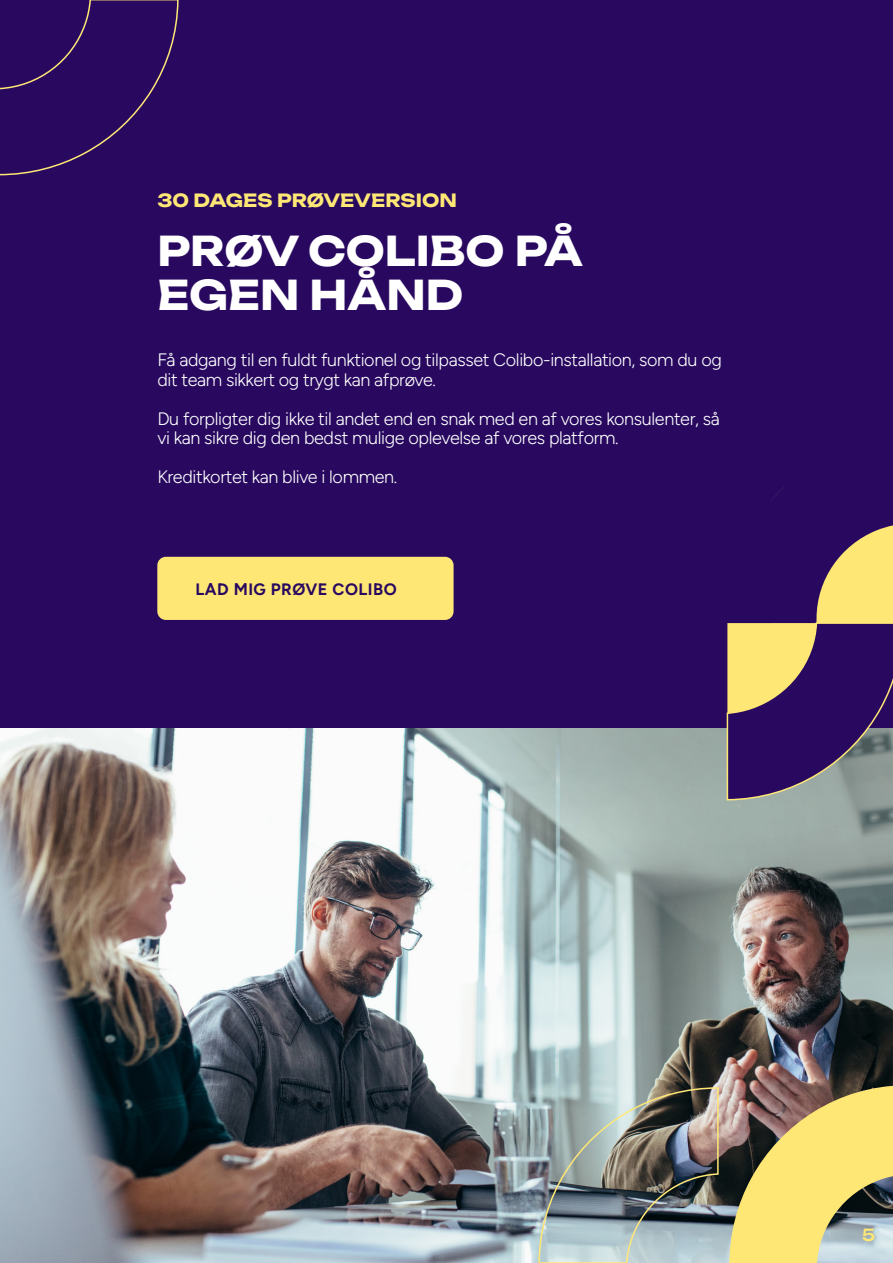
<style>
.page{position:relative;width:893px;height:1263px;background:#28095f}
.page>*{position:absolute;margin:0;border:0;box-sizing:border-box;transform-origin:0 0}
.t1{font:700 40.5px/43.5px "Unbounded";color:#fff}
.t2{font:300 18px/19.5px "Figtree";letter-spacing:-.02em;color:#fff}
.t3{font:700 18px "Unbounded";color:#ffe776}
.t4{font:700 16.5px "Figtree";letter-spacing:.03em;color:#28095f}
.t5{font:500 16.5px "Unbounded";color:#ffe776}
</style>
<div class="page">
<img style="left:0;top:729px;width:893px;height:534px">
<div style="left:157px;top:557px;width:297px;height:63px;background:#ffe776;border-radius:9px"></div>
<img style="left:538px;top:1086px;width:181px;height:177px">
<svg style="left:0;top:0;width:179px;height:176px"></svg>
<svg style="left:728px;top:1084px;width:165px;height:179px"></svg>
<svg style="left:707px;top:487px;width:186px;height:314px"></svg>
<p class="t3" style="left:157px;top:185px;width:301px">30 DAGES PRØVEVERSION</p>
<h1 class="t1" style="left:157px;top:226px;width:427px">PRØV COLIBO PÅ<br>EGEN HÅND</h1>
<p class="t2" style="left:157px;top:350px;width:566px">Få adgang til en fuldt funktionel og tilpasset Colibo-installation, som du og dit team sikkert og trygt kan afprøve.</p>
<p class="t2" style="left:157px;top:409px;width:564px">Du forpligter dig ikke til andet end en snak med en af vores konsulenter, så vi kan sikre dig den bedst mulige oplevelse af vores platform.</p>
<p class="t2" style="left:157px;top:467px;width:241px">Kreditkortet kan blive i lommen.</p>
<p class="t4" style="left:196px;top:580px;width:203px">LAD MIG PRØVE COLIBO</p>
<p class="t5" style="left:862px;top:1221px;width:15px">5</p>
</div>
